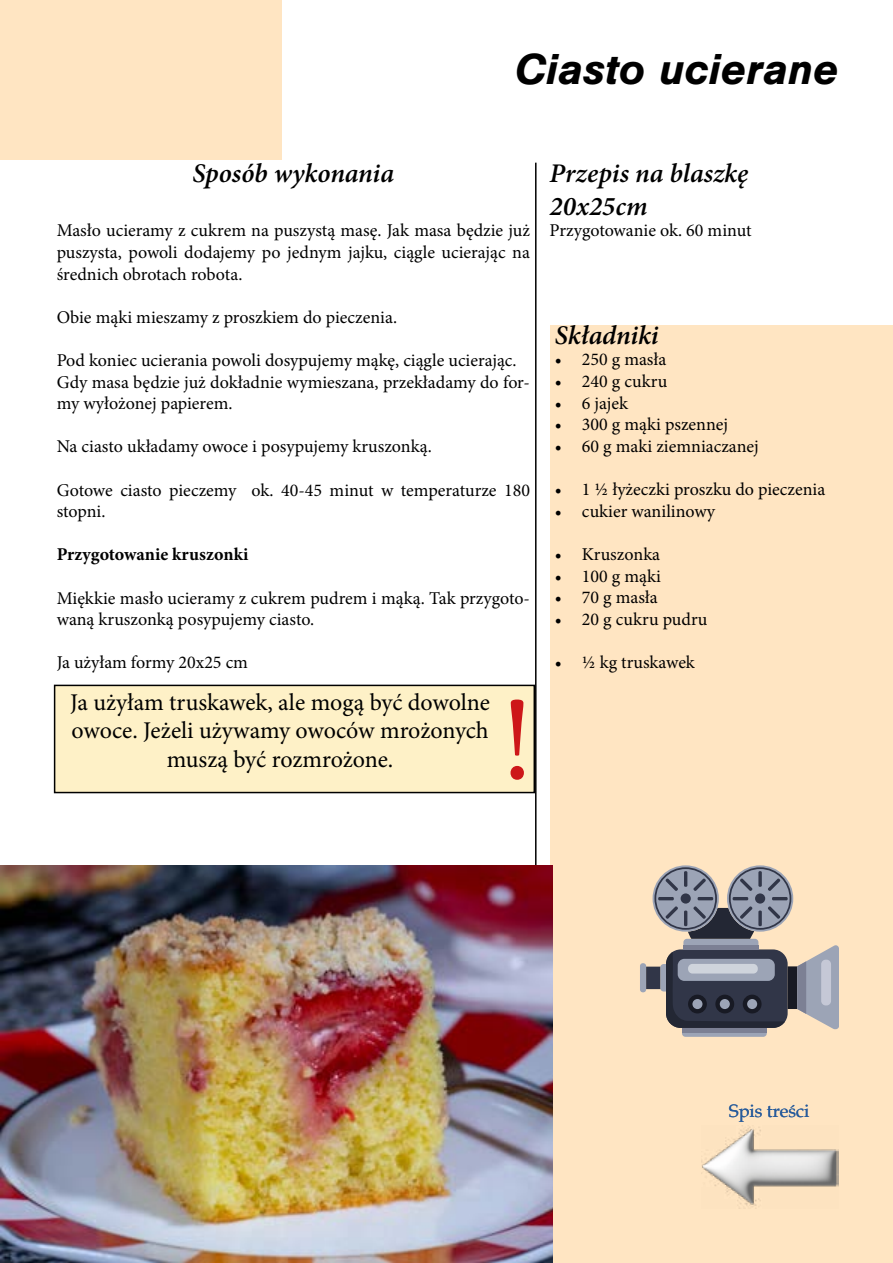
<style>
.page{position:relative;width:893px;height:1263px;background:#fff}
.page>*{position:absolute;margin:0;border:0;box-sizing:border-box;transform-origin:0 0}
.t1{font:118.5px "Minion Pro";color:#cd1719}
.t2{font:italic 700 45px "Nimbus San";color:#000}
.t3{font:italic 600 27px/32.4px "Minion Pro";color:#000}
.t4{font:24px/28.8px "Minion Pro";letter-spacing:-.005em;color:#000;text-align:center}
.t5{font:18px/21.6px "Minion Pro";color:#000}
.t6{font:700 18px "Minion Pro";color:#000}
.t7{font:18px "Book Antiqua";color:#275b9b}
</style>
<div class="page">
<div style="left:0;top:0;width:282px;height:160px;background:#ffe5c2"></div>
<div style="left:551px;top:326px;width:342px;height:937px;background:#ffe5c2"></div>
<hr style="left:535px;top:163px;width:1px;height:702px;background:#000">
<img style="left:0;top:866px;width:553px;height:397px">
<img style="left:702px;top:1127px;width:137px;height:80px">
<div style="left:640px;top:963px;width:6px;height:29px;background:#9ca4b6;border-radius:3px"></div>
<svg style="left:646px;top:867px;width:193px;height:170px"></svg>
<div style="left:55px;top:685px;width:479px;height:107px;background:#fef1c7"></div>
<div style="left:54px;top:685px;width:481px;height:108px;border:2px solid #000"></div>
<h2 class="t2" style="left:514px;top:42px;width:326px">Ciasto ucierane</h2>
<h3 class="t3" style="left:193px;top:157px;width:203px">Sposób wykonania</h3>
<p class="t5" style="left:57px;top:220px;width:475px;text-align:justify">Masło ucieramy z cukrem na puszystą masę. Jak masa będzie już puszysta, powoli dodajemy po jednym jajku, ciągle ucierając na średnich obrotach robota.</p>
<p class="t5" style="left:57px;top:306px;width:342px">Obie mąki mieszamy z proszkiem do pieczenia.</p>
<p class="t5" style="left:57px;top:349px;width:475px">Pod koniec ucierania powoli dosypujemy mąkę, ciągle ucierając.<br>Gdy masa będzie już dokładnie wymieszana, przekładamy do for&shy;my wyłożonej papierem.</p>
<p class="t5" style="left:57px;top:436px;width:377px">Na ciasto układamy owoce i posypujemy kruszonką.</p>
<p class="t5" style="left:57px;top:479px;width:475px">Gotowe ciasto pieczemy ok. 40-45 minut w temperaturze 180 stopni.</p>
<p class="t6" style="left:57px;top:542px;width:193px">Przygotowanie kruszonki</p>
<p class="t5" style="left:57px;top:587px;width:475px">Miękkie masło ucieramy z cukrem pudrem i mąką. Tak przygoto&shy;waną kruszonką posypujemy ciasto.</p>
<p class="t5" style="left:57px;top:652px;width:193px">Ja użyłam formy 20x25 cm</p>
<h3 class="t4" style="left:70px;top:688px;width:421px">Ja użyłam truskawek, ale mogą być dowolne owoce. Jeżeli używamy owoców mrożonych muszą być rozmrożone.</h3>
<h1 class="t1" style="left:501px;top:661px;width:34px">!</h1>
<h3 class="t3" style="left:550px;top:157px;width:200px">Przepis na blaszkę<br>20x25cm</h3>
<p class="t5" style="left:550px;top:220px;width:203px">Przygotowanie ok. 60 minut</p>
<h3 class="t3" style="left:555px;top:319px;width:105px">Składniki</h3>
<p class="t5" style="left:555px;top:349px;width:113px">• 250 g masła</p>
<p class="t5" style="left:555px;top:371px;width:114px">• 240 g cukru</p>
<p class="t5" style="left:555px;top:392px;width:75px">• 6 jajek</p>
<p class="t5" style="left:555px;top:414px;width:175px">• 300 g mąki pszennej</p>
<p class="t5" style="left:555px;top:435px;width:205px">• 60 g maki ziemniaczanej</p>
<p class="t5" style="left:555px;top:479px;width:272px">• 1 ½ łyżeczki proszku do pieczenia</p>
<p class="t5" style="left:555px;top:500px;width:162px">• cukier wanilinowy</p>
<p class="t5" style="left:555px;top:543px;width:107px">• Kruszonka</p>
<p class="t5" style="left:555px;top:565px;width:108px">• 100 g mąki</p>
<p class="t5" style="left:555px;top:587px;width:104px">• 70 g masła</p>
<p class="t5" style="left:555px;top:608px;width:154px">• 20 g cukru pudru</p>
<p class="t5" style="left:555px;top:651px;width:141px">• ½ kg truskawek</p>
<p class="t7" style="left:729px;top:1098px;width:82px">Spis treści</p>
</div>
